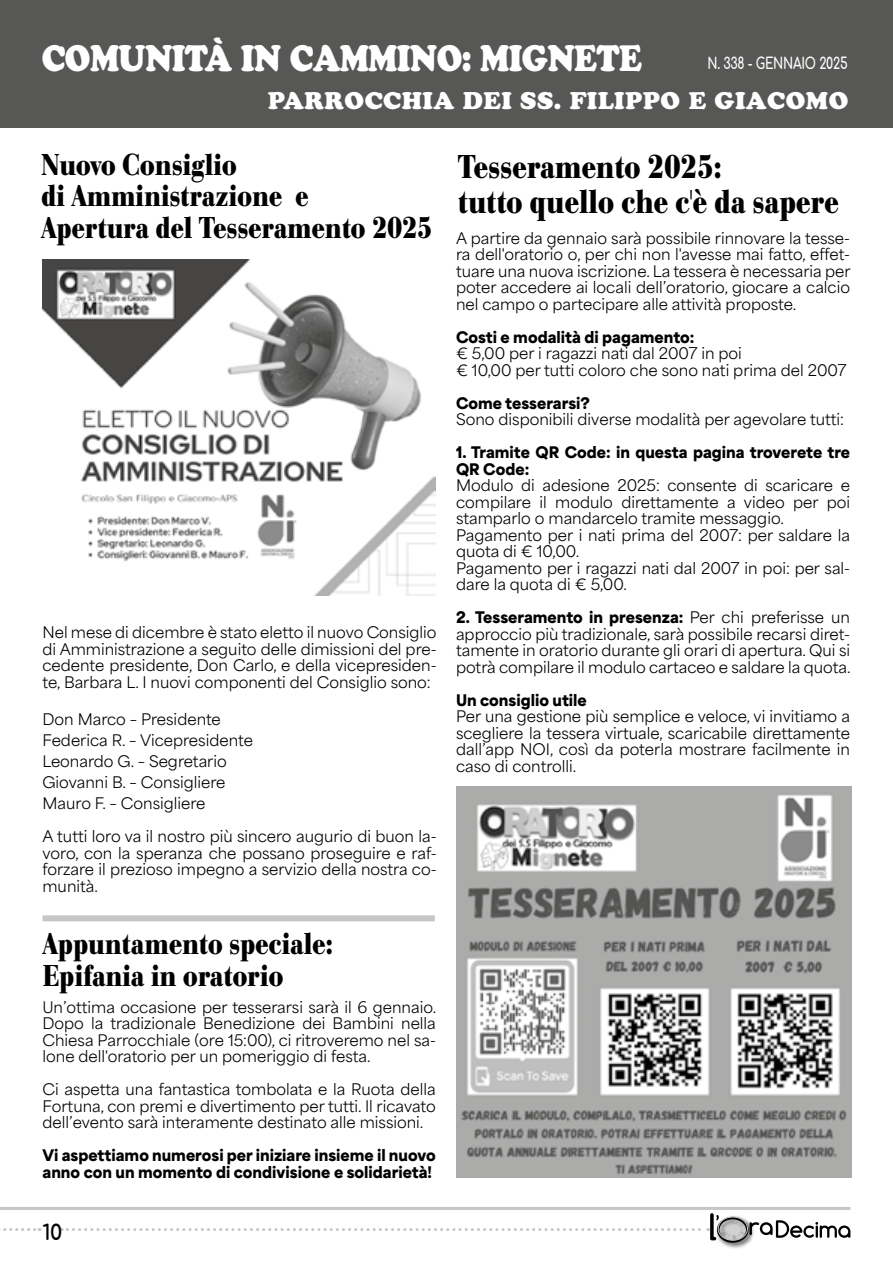
<style>
.page{position:relative;width:893px;height:1263px;background:#fff}
.page>*{position:absolute;margin:0;border:0;box-sizing:border-box;transform-origin:0 0}
.t1{font:36.6px "Cooper Black Std";letter-spacing:-.02em;color:#fff;scale:.86 1}
.t2{font:700 34.5px "Bauer Bod T";letter-spacing:-.01em;color:#000;scale:.85 1}
.t3{font:700 31.5px "Bauer Bod T";letter-spacing:-.01em;color:#000;scale:.85 1}
.t4{font:24px "Cooper Black Std";letter-spacing:.02em;color:#fff}
.t5{font:700 21.15px "Comfortaa";color:#000}
.t6{font:700 15.9px "Comfortaa";letter-spacing:-.02em;color:#fff;scale:.77 1}
.t7{font:15px/16.5px "Area Normal";color:#000;text-align:justify}
.t8{font:900 15px/16.5px "Area Normal";color:#000}
.s1{font-weight:900}
</style>
<div class="page">
<div style="left:715px;top:1215px;width:39px;height:33px;background:#000;opacity:.75"></div>
<img style="left:718px;top:1218px;width:29px;height:23px">
<div style="left:717px;top:1217px;width:31px;height:26px;border:3px solid #000;border-radius:50%"></div>
<div style="left:718px;top:1217px;width:30px;height:23px;border:1px solid #c6c6c6;border-radius:50%"></div>
<svg style="left:749px;top:1220px;width:101px;height:18px"></svg>
<svg style="left:61px;top:1213px;width:658px;height:27px"></svg>
<svg style="left:0;top:1228px;width:40px;height:3px"></svg>
<hr style="left:0;top:1207px;width:850px;height:3px;background:#c6c6c6">
<div style="left:0;top:0;width:893px;height:127px;background:#575756"></div>
<img style="left:457px;top:787px;width:394px;height:390px">
<img style="left:43px;top:259px;width:392px;height:336px">
<div style="left:43px;top:915px;width:392px;height:6px;background:#c6c6c6"></div>
<p class="t1" style="left:42px;top:36px;width:699px">COMUNITÀ IN CAMMINO: MIGNETE</p>
<p class="t4" style="left:268px;top:86px;width:582px">PARROCCHIA DEI SS. FILIPPO E GIACOMO</p>
<p class="t6" style="left:707px;top:49px;width:184px">N. 338 - GENNAIO 2025</p>
<p class="t3" style="left:41px;top:146px;width:232px">Nuovo Consiglio</p>
<p class="t3" style="left:41px;top:177px;width:316px">di Amministrazione e</p>
<p class="t3" style="left:41px;top:209px;width:462px">Apertura del Tesseramento 2025</p>
<p class="t7" style="left:43px;top:623px;width:396px">Nel mese di dicembre è stato eletto il nuovo Consiglio di Amministrazione a seguito delle dimissioni del pre&shy;cedente presidente, Don Carlo, e della vicepresiden&shy;te, Barbara L. I nuovi componenti del Consiglio sono:</p>
<p class="t7" style="left:43px;top:710px;width:180px">Don Marco – Presidente</p>
<p class="t7" style="left:43px;top:731px;width:212px">Federica R. – Vicepresidente</p>
<p class="t7" style="left:43px;top:752px;width:186px">Leonardo G. – Segretario</p>
<p class="t7" style="left:43px;top:773px;width:184px">Giovanni B. – Consigliere</p>
<p class="t7" style="left:43px;top:794px;width:165px">Mauro F. – Consigliere</p>
<p class="t7" style="left:43px;top:827px;width:396px">A tutti loro va il nostro più sincero augurio di buon la&shy;voro, con la speranza che possano proseguire e raf&shy;forzare il prezioso impegno a servizio della nostra co&shy;munità.</p>
<p class="t3" style="left:43px;top:925px;width:344px">Appuntamento speciale:</p>
<p class="t3" style="left:43px;top:956px;width:285px">Epifania in oratorio</p>
<p class="t7" style="left:43px;top:997px;width:395px">Un’ottima occasione per tesserarsi sarà il 6 gennaio.<br>Dopo la tradizionale Benedizione dei Bambini nella Chiesa Parrocchiale (ore 15:00), ci ritroveremo nel sa&shy;lone dell'oratorio per un pomeriggio di festa.</p>
<p class="t7" style="left:43px;top:1079px;width:395px">Ci aspetta una fantastica tombolata e la Ruota della Fortuna, con premi e divertimento per tutti. Il ricavato dell’evento sarà interamente destinato alle missioni.</p>
<p class="t8" style="left:43px;top:1146px;width:395px">Vi aspettiamo numerosi per iniziare insieme il nuovo anno con un momento di condivisione e solidarietà!</p>
<p class="t5" style="left:43px;top:1213px;width:21px">10</p>
<p class="t2" style="left:458px;top:146px;width:312px">Tesseramento 2025:</p>
<p class="t2" style="left:458px;top:181px;width:450px">tutto quello che c'è da sapere</p>
<p class="t7" style="left:456px;top:228px;width:396px">A partire da gennaio sarà possibile rinnovare la tesse&shy;ra dell'oratorio o, per chi non l'avesse mai fatto, effet&shy;tuare una nuova iscrizione. La tessera è necessaria per poter accedere ai locali dell’oratorio, giocare a calcio nel campo o partecipare alle attività proposte.</p>
<p class="t8" style="left:456px;top:327px;width:240px">Costi e modalità di pagamento:</p>
<p class="t7" style="left:456px;top:343px;width:287px">€ 5,00 per i ragazzi nati dal 2007 in poi</p>
<p class="t7" style="left:456px;top:360px;width:392px">€ 10,00 per tutti coloro che sono nati prima del 2007</p>
<p class="t8" style="left:456px;top:393px;width:135px">Come tesserarsi?</p>
<p class="t7" style="left:456px;top:409px;width:389px">Sono disponibili diverse modalità per agevolare tutti:</p>
<p class="t8" style="left:456px;top:443px;width:396px">1. Tramite QR Code: in questa pagina troverete tre<br>QR Code:</p>
<p class="t7" style="left:456px;top:475px;width:396px">Modulo di adesione 2025: consente di scaricare e compilare il modulo direttamente a video per poi stamparlo o mandarcelo tramite messaggio.</p>
<p class="t7" style="left:456px;top:525px;width:395px">Pagamento per i nati prima del 2007: per saldare la quota di € 10,00.</p>
<p class="t7" style="left:456px;top:558px;width:396px">Pagamento per i ragazzi nati dal 2007 in poi: per sal&shy;dare la quota di € 5,00.</p>
<p class="t7" style="left:456px;top:607px;width:396px"><span class="s1">2. Tesseramento in presenza:</span> Per chi preferisse un approccio più tradizionale, sarà possibile recarsi diret&shy;tamente in oratorio durante gli orari di apertura. Qui si potrà compilare il modulo cartaceo e saldare la quota.</p>
<p class="t8" style="left:456px;top:690px;width:132px">Un consiglio utile</p>
<p class="t7" style="left:456px;top:706px;width:396px">Per una gestione più semplice e veloce, vi invitiamo a scegliere la tessera virtuale, scaricabile direttamente dall’app NOI, così da poterla mostrare facilmente in caso di controlli.</p>
</div>
